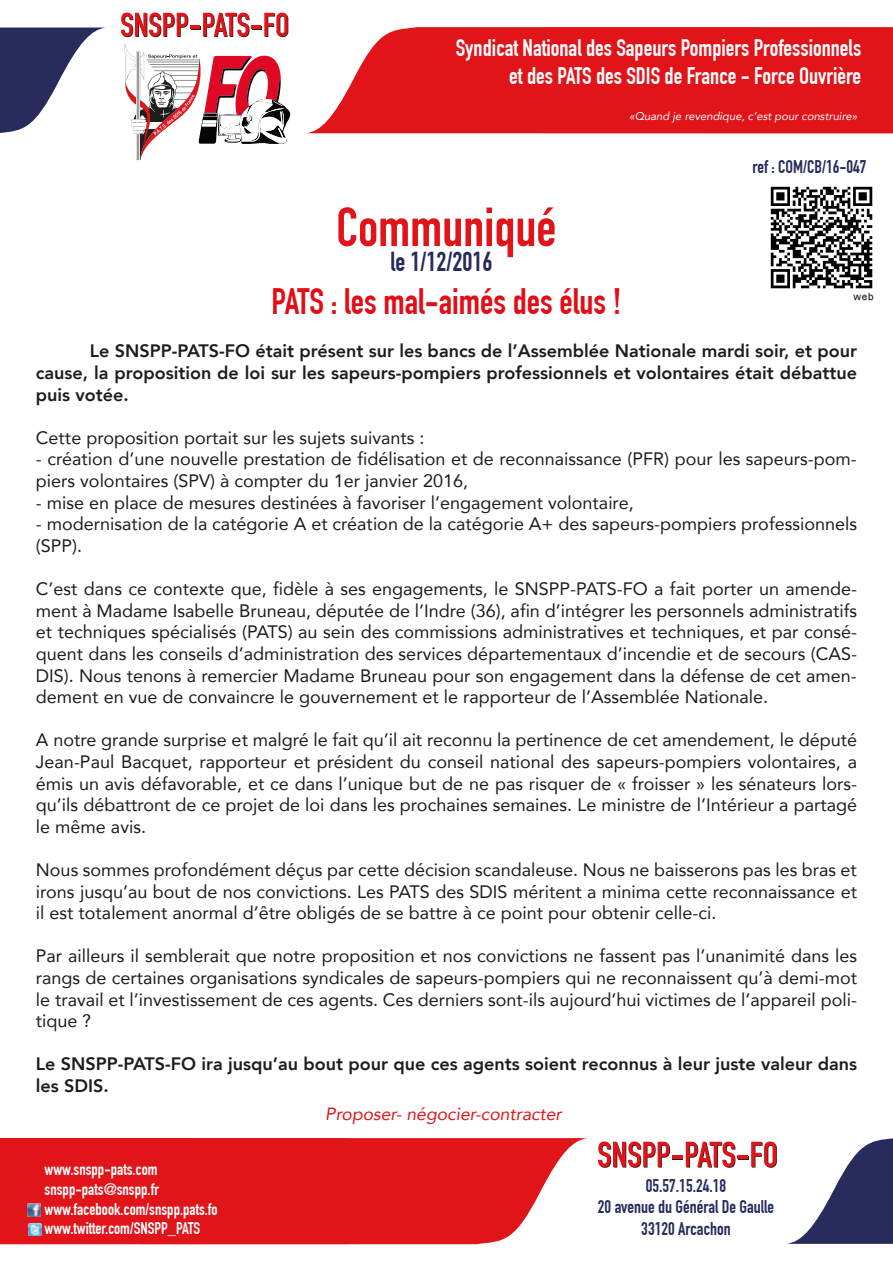
<style>
.page{position:relative;width:893px;height:1263px;background:#fff}
.page>*{position:absolute;margin:0;border:0;box-sizing:border-box;transform-origin:0 0}
.t1{font:700 36px "DIN Condensed";color:#e20e17}
.t2{font:700 26.85px "DIN Condensed";color:#262a5d}
.t3{font:700 23.4px/28px "DIN Condensed";color:#fff;text-align:right}
.t4{font:18px/21.6px "Avenir";color:#1d1d1b;text-align:justify}
.t5{font:800 18px/21.6px "Avenir";color:#1d1d1b;text-align:justify}
.t6{font:700 18px/21.6px "DIN Condensed";color:#272c5c;text-align:center}
.t7{font:700 18px "DIN Condensed";color:#262a5d}
.t8{font:italic 17.55px "Avenir";color:#e1141a}
.t9{font:700 16.5px/19.8px "DIN Condensed";color:#fff}
.t10{font:italic 11.25px "Avenir";color:#fff}
</style>
<div class="page">
<img style="left:770px;top:186px;width:104px;height:115px">
<svg style="left:338px;top:207px;width:217px;height:50px"></svg>
<hr style="left:191px;top:26px;width:10px;height:4px;background:#1e1e1c">
<hr style="left:252px;top:26px;width:10px;height:4px;background:#1e1e1c">
<svg style="left:121px;top:13px;width:67px;height:24px"></svg>
<hr style="left:190px;top:25px;width:10px;height:4px;background:#e1141a">
<svg style="left:203px;top:13px;width:47px;height:24px"></svg>
<hr style="left:251px;top:25px;width:10px;height:4px;background:#e1141a">
<svg style="left:264px;top:13px;width:24px;height:24px"></svg>
<svg style="left:125px;top:44px;width:165px;height:116px"></svg>
<svg style="left:308px;top:27px;width:585px;height:106px;background:#e3292e"></svg>
<svg style="left:0;top:28px;width:103px;height:105px"></svg>
<svg style="left:598px;top:1141px;width:179px;height:27px"></svg>
<svg style="left:0;top:1138px;width:587px;height:106px;background:#e3272c"></svg>
<svg style="left:787px;top:1138px;width:106px;height:106px"></svg>
<svg style="left:28px;top:1223px;width:13px;height:13px"></svg>
<svg style="left:28px;top:1203px;width:13px;height:13px"></svg>
<p class="t3" style="left:456px;top:34px;width:407px">Syndicat National des Sapeurs Pompiers Professionnels et des PATS des SDIS de France - Force Ouvrière</p>
<p class="t10" style="left:629px;top:109px;width:230px">«Quand je revendique, c’est pour construire»</p>
<h2 class="t2" style="left:391px;top:245px;width:103px">le 1/12/2016</h2>
<p class="t7" style="left:752px;top:156px;width:116px">ref : COM/CB/16-047</p>
<h1 class="t1" style="left:271px;top:280px;width:352px">PATS : les mal-aimés des élus !</h1>
<p class="t5" style="left:36px;top:340px;width:823px;text-indent:54px">Le SNSPP-PATS-FO était présent sur les bancs de l’Assemblée Nationale mardi soir, et pour cause, la proposition de loi sur les sapeurs-pompiers professionnels et volontaires était débattue puis votée.</p>
<p class="t4" style="left:36px;top:426px;width:390px">Cette proposition portait sur les sujets suivants :</p>
<p class="t4" style="left:36px;top:448px;width:822px">- création d’une nouvelle prestation de fidélisation et de reconnaissance (PFR) pour les sapeurs-pom&shy;piers volontaires (SPV) à compter du 1er janvier 2016,</p>
<p class="t4" style="left:36px;top:491px;width:599px">- mise en place de mesures destinées à favoriser l’engagement volontaire,</p>
<p class="t4" style="left:36px;top:513px;width:823px">- modernisation de la catégorie A et création de la catégorie A+ des sapeurs-pompiers professionnels (SPP).</p>
<p class="t4" style="left:36px;top:577px;width:823px">C’est dans ce contexte que, fidèle à ses engagements, le SNSPP-PATS-FO a fait porter un amende&shy;ment à Madame Isabelle Bruneau, députée de l’Indre (36), afin d’intégrer les personnels administratifs et techniques spécialisés (PATS) au sein des commissions administratives et techniques, et par consé&shy;quent dans les conseils d’administration des services départementaux d’incendie et de secours (CAS-DIS). Nous tenons à remercier Madame Bruneau pour son engagement dans la défense de cet amen&shy;dement en vue de convaincre le gouvernement et le rapporteur de l’Assemblée Nationale.</p>
<p class="t4" style="left:36px;top:729px;width:823px">A notre grande surprise et malgré le fait qu’il ait reconnu la pertinence de cet amendement, le député Jean-Paul Bacquet, rapporteur et président du conseil national des sapeurs-pompiers volontaires, a émis un avis défavorable, et ce dans l’unique but de ne pas risquer de « froisser » les sénateurs lors&shy;qu’ils débattront de ce projet de loi dans les prochaines semaines. Le ministre de l’Intérieur a partagé le même avis.</p>
<p class="t4" style="left:36px;top:858px;width:823px">Nous sommes profondément déçus par cette décision scandaleuse. Nous ne baisserons pas les bras et irons jusqu’au bout de nos convictions. Les PATS des SDIS méritent a minima cette reconnaissance et il est totalement anormal d’être obligés de se battre à ce point pour obtenir celle-ci.</p>
<p class="t4" style="left:36px;top:945px;width:823px">Par ailleurs il semblerait que notre proposition et nos convictions ne fassent pas l’unanimité dans les rangs de certaines organisations syndicales de sapeurs-pompiers qui ne reconnaissent qu’à demi-mot le travail et l’investissement de ces agents. Ces derniers sont-ils aujourd’hui victimes de l’appareil poli&shy;tique ?</p>
<p class="t5" style="left:36px;top:1053px;width:823px">Le SNSPP-PATS-FO ira jusqu’au bout pour que ces agents soient reconnus à leur juste valeur dans les SDIS.</p>
<p class="t9" style="left:45px;top:1159px;width:175px">www.snspp-pats.com snspp-pats@snspp.fr www.facebook.com/snspp.pats.fo www.twitter.com/SNSPP_PATS</p>
<p class="t8" style="left:325px;top:1103px;width:238px">Proposer- négocier-contracter</p>
<p class="t6" style="left:598px;top:1174px;width:178px">05.57.15.24.18<br>20 avenue du Général De Gaulle<br>33120 Arcachon</p>
</div>
